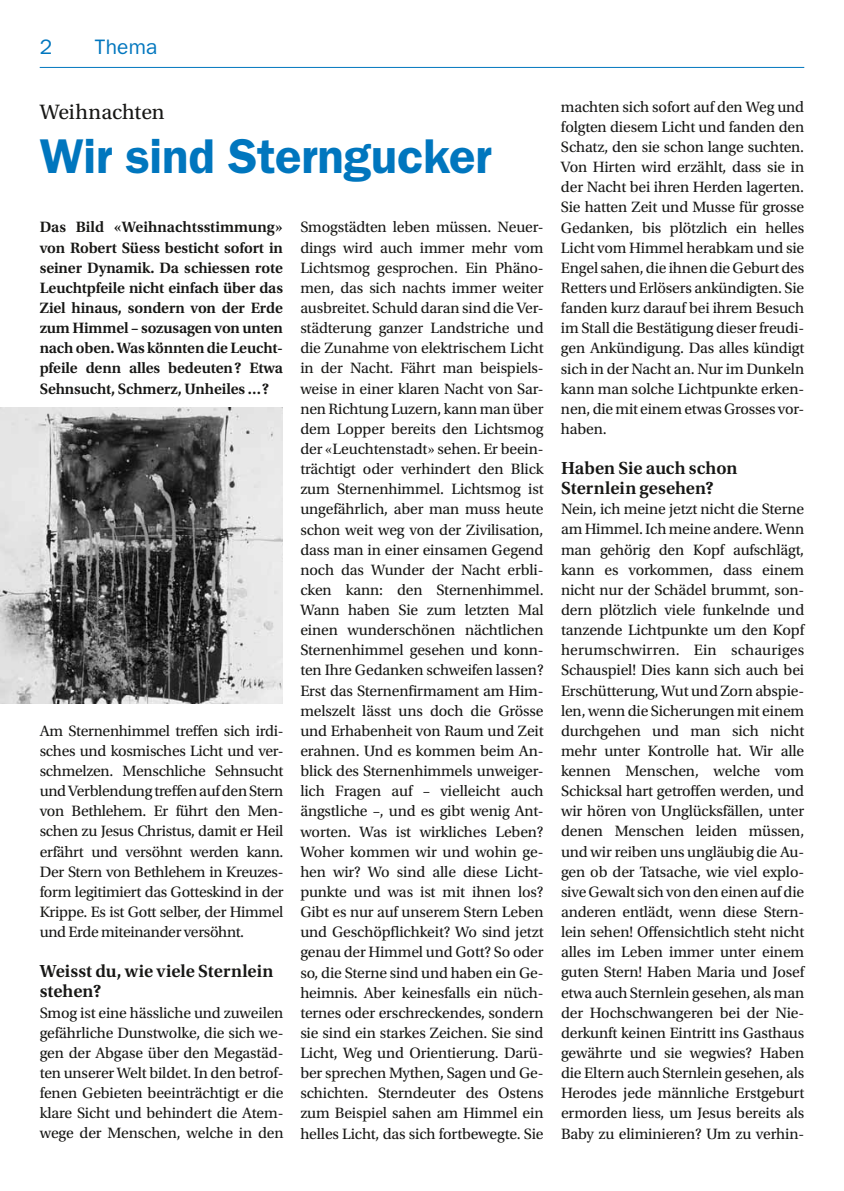
<style>
.page{position:relative;width:844px;height:1191px;background:#fff}
.page>*{position:absolute;margin:0;border:0;box-sizing:border-box;transform-origin:0 0}
.t1{font:600 49px "ITC Franklin Gothic Std";letter-spacing:-.01em;color:#0076be}
.t2{font:21.88px "Utopia Std";letter-spacing:-.005em;color:#171715}
.t3{font:21px "ITC Franklin Gothic Std";letter-spacing:.01em;color:#0076be}
.t4{font:600 18.38px/20.1px "Utopia Std";letter-spacing:-.005em;color:#171715}
.t5{font:15.75px/20.1px "Utopia Std";letter-spacing:-.01em;color:#171715;text-align:justify}
.t6{font:600 15.75px/20.1px "Utopia Std";letter-spacing:-.01em;color:#171715;text-align:justify}
</style>
<div class="page">
<hr style="left:40px;top:67px;width:764px;height:1px;background:#0076be">
<img style="left:0;top:408px;width:283px;height:295px">
<h3 class="t3" style="left:40px;top:35px;width:14px">2</h3>
<h3 class="t3" style="left:95px;top:35px;width:64px">Thema</h3>
<h2 class="t2" style="left:40px;top:100px;width:126px">Weihnachten</h2>
<h1 class="t1" style="left:40px;top:127px;width:453px">Wir sind Sterngucker</h1>
<p class="t6" style="left:40px;top:217px;width:245px">Das Bild «Weihnachtsstimmung» von Robert Süess besticht sofort in seiner Dynamik. Da schiessen rote Leuchtpfeile nicht einfach über das Ziel hinaus, sondern von der Erde zum Himmel – sozusagen von unten nach oben. Was könnten die Leucht&shy;pfeile denn alles bedeuten? Etwa Sehnsucht, Schmerz, Unheiles …?</p>
<p class="t5" style="left:40px;top:721px;width:245px">Am Sternenhimmel treffen sich irdi&shy;sches und kosmisches Licht und ver&shy;schmelzen. Menschliche Sehnsucht und Verblendung treffen auf den Stern von Bethlehem. Er führt den Men&shy;schen zu Jesus Christus, damit er Heil erfährt und versöhnt werden kann.<br>Der Stern von Bethlehem in Kreuzes&shy;form legitimiert das Gotteskind in der Krippe. Es ist Gott selber, der Himmel und Erde miteinander versöhnt.</p>
<p class="t4" style="left:40px;top:961px;width:235px">Weisst du, wie viele Sternlein stehen?</p>
<p class="t5" style="left:40px;top:1002px;width:245px">Smog ist eine hässliche und zuweilen gefährliche Dunstwolke, die sich we&shy;gen der Abgase über den Megastäd&shy;ten unserer Welt bildet. In den betrof&shy;fenen Gebieten beeinträchtigt er die klare Sicht und behindert die Atem&shy;wege der Menschen, welche in den</p>
<p class="t5" style="left:300px;top:218px;width:245px">Smogstädten leben müssen. Neuer&shy;dings wird auch immer mehr vom Lichtsmog gesprochen. Ein Phäno&shy;men, das sich nachts immer weiter ausbreitet. Schuld daran sind die Ver&shy;städterung ganzer Landstriche und die Zunahme von elektrischem Licht in der Nacht. Fährt man beispiels&shy;weise in einer klaren Nacht von Sar&shy;nen Richtung Luzern, kann man über dem Lopper bereits den Lichtsmog der «Leuchtenstadt» sehen. Er beein&shy;trächtigt oder verhindert den Blick zum Sternenhimmel. Lichtsmog ist ungefährlich, aber man muss heute schon weit weg von der Zivilisation, dass man in einer einsamen Gegend noch das Wunder der Nacht erbli&shy;cken kann: den Sternenhimmel.<br>Wann haben Sie zum letzten Mal einen wunderschönen nächtlichen Sternenhimmel gesehen und konn&shy;ten Ihre Gedanken schweifen lassen?<br>Erst das Sternenfirmament am Him&shy;melszelt lässt uns doch die Grösse und Erhabenheit von Raum und Zeit erahnen. Und es kommen beim An&shy;blick des Sternenhimmels unweiger&shy;lich Fragen auf – vielleicht auch ängstliche –, und es gibt wenig Ant&shy;worten. Was ist wirkliches Leben?<br>Woher kommen wir und wohin ge&shy;hen wir? Wo sind alle diese Licht&shy;punkte und was ist mit ihnen los?<br>Gibt es nur auf unserem Stern Leben und Geschöpflichkeit? Wo sind jetzt genau der Himmel und Gott? So oder so, die Sterne sind und haben ein Ge&shy;heimnis. Aber keinesfalls ein nüch&shy;ternes oder erschreckendes, sondern sie sind ein starkes Zeichen. Sie sind Licht, Weg und Orientierung. Darü&shy;ber sprechen Mythen, Sagen und Ge&shy;schichten. Sterndeuter des Ostens zum Beispiel sahen am Himmel ein helles Licht, das sich fortbewegte. Sie</p>
<p class="t5" style="left:561px;top:97px;width:245px">machten sich sofort auf den Weg und folgten diesem Licht und fanden den Schatz, den sie schon lange suchten.<br>Von Hirten wird erzählt, dass sie in der Nacht bei ihren Herden lagerten.<br>Sie hatten Zeit und Musse für grosse Gedanken, bis plötzlich ein helles Licht vom Himmel herabkam und sie Engel sahen, die ihnen die Geburt des Retters und Erlösers ankündigten. Sie fanden kurz darauf bei ihrem Besuch im Stall die Bestätigung dieser freudi&shy;gen Ankündigung. Das alles kündigt sich in der Nacht an. Nur im Dunkeln kann man solche Lichtpunkte erken&shy;nen, die mit einem etwas Grosses vor&shy;haben.</p>
<p class="t4" style="left:561px;top:458px;width:178px">Haben Sie auch schon<br>Sternlein gesehen?</p>
<p class="t5" style="left:561px;top:499px;width:245px">Nein, ich meine jetzt nicht die Sterne am Himmel. Ich meine andere. Wenn man gehörig den Kopf aufschlägt, kann es vorkommen, dass einem nicht nur der Schädel brummt, son&shy;dern plötzlich viele funkelnde und tanzende Lichtpunkte um den Kopf herumschwirren. Ein schauriges Schauspiel! Dies kann sich auch bei Erschütterung, Wut und Zorn abspie&shy;len, wenn die Sicherungen mit einem durchgehen und man sich nicht mehr unter Kontrolle hat. Wir alle kennen Menschen, welche vom Schicksal hart getroffen werden, und wir hören von Unglücksfällen, unter denen Menschen leiden müssen, und wir reiben uns ungläubig die Au&shy;gen ob der Tatsache, wie viel explo&shy;sive Gewalt sich von den einen auf die anderen entlädt, wenn diese Stern&shy;lein sehen! Offensichtlich steht nicht alles im Leben immer unter einem guten Stern! Haben Maria und Josef etwa auch Sternlein gesehen, als man der Hochschwangeren bei der Nie&shy;derkunft keinen Eintritt ins Gasthaus gewährte und sie wegwies? Haben die Eltern auch Sternlein gesehen, als Herodes jede männliche Erstgeburt ermorden liess, um Jesus bereits als Baby zu eliminieren? Um zu verhin-</p>
</div>
